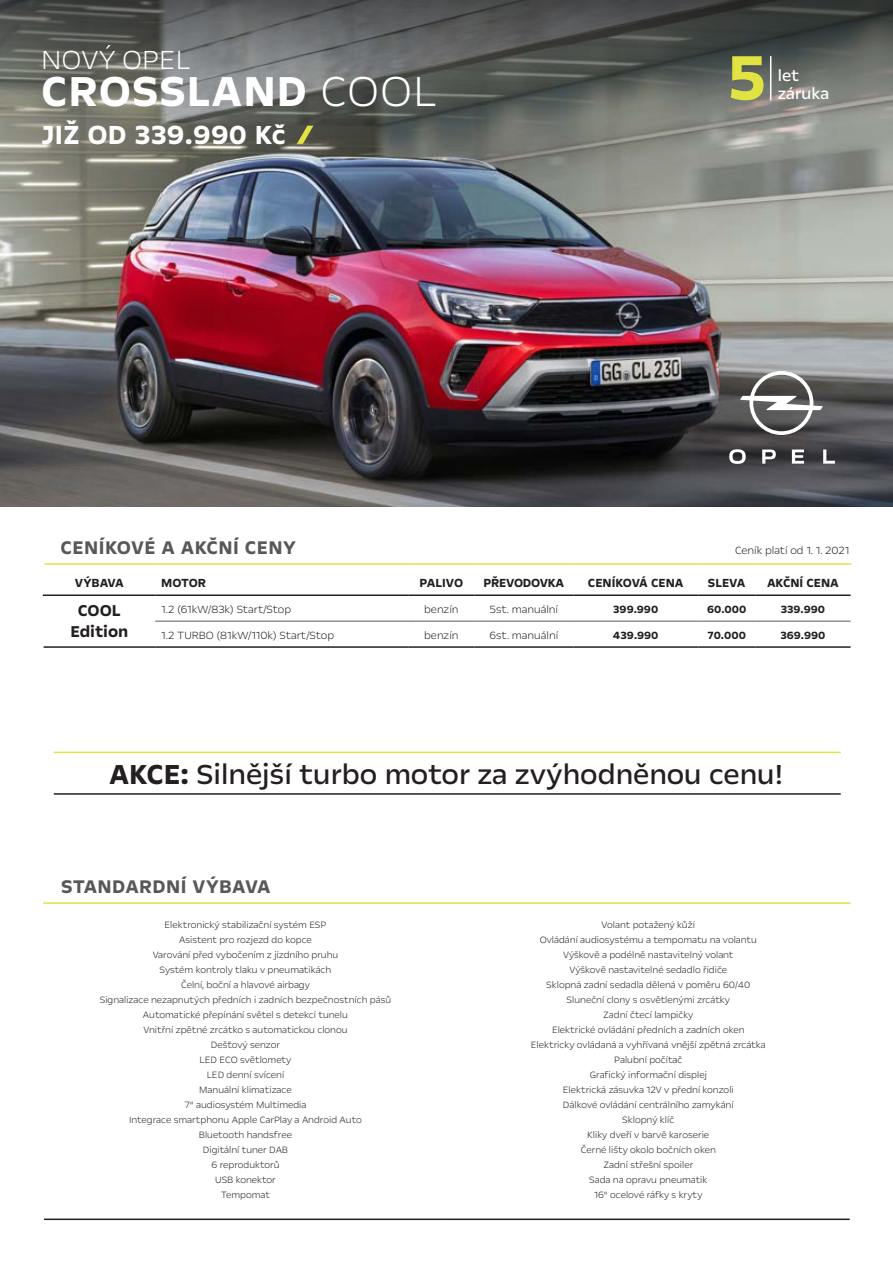
<style>
.page{position:relative;width:893px;height:1263px;background:#fff}
.page>*{position:absolute;margin:0;border:0;box-sizing:border-box;transform-origin:0 0}
.t1{font:700 72px "Opel Next";color:#e0e342}
.t2{font:700 48px "Opel Next";letter-spacing:.02em;color:#fff}
.t3{font:31.5px "Opel Next";color:#231f20}
.t4{font:700 30px "Opel Next";letter-spacing:.01em;color:#fff}
.t5{font:300 30px "Opel Next";color:#fff}
.t6{font:700 21px "Opel Next";letter-spacing:.02em;color:#57585a}
.t7{font:700 18px/21.6px "Opel Next";color:#231f20;text-align:center}
.t8{font:18px/18px "Opel Next";color:#fff}
.t9{font:700 13.5px "Opel Next";color:#231f20}
.t10{font:700 13.5px "Opel Next";letter-spacing:-.02em;color:#231f20}
.t11{font:300 12px "Opel Next";color:#231f20}
.t12{font:700 12px "Opel Next";color:#231f20}
.t13{font:300 10.5px/15px "Opel Next";color:#231f20;text-align:center}
.s1{font-weight:300}
.s2{font-weight:700}
</style>
<div class="page">
<img style="left:0;top:114px;width:893px;height:392px">
<svg style="left:0;top:0;width:893px;height:114px;background:#5d605e"></svg>
<hr style="left:44px;top:646px;width:111px;height:2px;background:#231f20">
<hr style="left:155px;top:646px;width:253px;height:2px;background:#231f20">
<hr style="left:408px;top:646px;width:67px;height:2px;background:#231f20">
<hr style="left:475px;top:646px;width:98px;height:2px;background:#231f20">
<hr style="left:573px;top:646px;width:125px;height:2px;background:#231f20">
<hr style="left:698px;top:646px;width:57px;height:2px;background:#231f20">
<hr style="left:755px;top:646px;width:96px;height:2px;background:#231f20">
<hr style="left:155px;top:621px;width:253px;height:1px;background:#57585a">
<hr style="left:408px;top:621px;width:67px;height:1px;background:#57585a">
<hr style="left:475px;top:621px;width:98px;height:1px;background:#57585a">
<hr style="left:573px;top:621px;width:125px;height:1px;background:#57585a">
<hr style="left:698px;top:621px;width:57px;height:1px;background:#57585a">
<hr style="left:755px;top:621px;width:96px;height:1px;background:#57585a">
<hr style="left:43px;top:594px;width:112px;height:2px;background:#231f20">
<hr style="left:155px;top:594px;width:253px;height:2px;background:#231f20">
<hr style="left:408px;top:594px;width:67px;height:2px;background:#231f20">
<hr style="left:475px;top:594px;width:98px;height:2px;background:#231f20">
<hr style="left:573px;top:594px;width:125px;height:2px;background:#231f20">
<hr style="left:698px;top:594px;width:57px;height:2px;background:#231f20">
<hr style="left:755px;top:594px;width:96px;height:2px;background:#231f20">
<hr style="left:44px;top:563px;width:111px;height:2px;background:#e0e342">
<hr style="left:155px;top:563px;width:253px;height:2px;background:#e0e342">
<hr style="left:408px;top:563px;width:67px;height:2px;background:#e0e342">
<hr style="left:475px;top:563px;width:98px;height:2px;background:#e0e342">
<hr style="left:573px;top:563px;width:125px;height:2px;background:#e0e342">
<hr style="left:698px;top:563px;width:57px;height:2px;background:#e0e342">
<hr style="left:755px;top:563px;width:96px;height:2px;background:#e0e342">
<hr style="left:43px;top:902px;width:404px;height:2px;background:#e0e342">
<hr style="left:447px;top:902px;width:403px;height:2px;background:#e0e342">
<hr style="left:44px;top:1218px;width:403px;height:2px;background:#231f20">
<hr style="left:447px;top:1218px;width:403px;height:2px;background:#231f20">
<hr style="left:770px;top:56px;width:1px;height:44px;background:#fff">
<svg style="left:297px;top:126px;width:16px;height:18px"></svg>
<svg style="left:729px;top:449px;width:106px;height:15px"></svg>
<svg style="left:740px;top:371px;width:83px;height:64px"></svg>
<hr style="left:54px;top:793px;width:787px;height:2px;background:#231f20">
<hr style="left:54px;top:752px;width:787px;height:1px;background:#e0e342">
<h3 class="t5" style="left:41px;top:41px;width:151px">NOVÝ OPEL</h3>
<h2 class="t2" style="left:41px;top:62px;width:398px">CROSSLAND <span class="s1">COOL</span></h2>
<h3 class="t4" style="left:41px;top:116px;width:246px">JIŽ OD 339.990 Kč</h3>
<h1 class="t1" style="left:727px;top:33px;width:41px">5</h1>
<h3 class="t8" style="left:778px;top:66px;width:53px">let záruka</h3>
<h3 class="t6" style="left:61px;top:534px;width:237px">CENÍKOVÉ A AKČNÍ CENY</h3>
<p class="t9" style="left:75px;top:574px;width:50px">VÝBAVA</p>
<p class="t9" style="left:161px;top:574px;width:47px">MOTOR</p>
<p class="t9" style="left:420px;top:574px;width:45px">PALIVO</p>
<p class="t10" style="left:484px;top:574px;width:82px">PŘEVODOVKA</p>
<p class="t9" style="left:588px;top:574px;width:97px">CENÍKOVÁ CENA</p>
<p class="t9" style="left:708px;top:574px;width:39px">SLEVA</p>
<p class="t9" style="left:767px;top:574px;width:73px">AKČNÍ CENA</p>
<h3 class="t7" style="left:70px;top:599px;width:59px">COOL<br>Edition</h3>
<p class="t11" style="left:161px;top:601px;width:131px">1.2 (61kW/83k) Start/Stop</p>
<p class="t11" style="left:424px;top:601px;width:36px">benzín</p>
<p class="t11" style="left:490px;top:601px;width:70px">5st. manuální</p>
<p class="t12" style="left:613px;top:601px;width:46px">399.990</p>
<p class="t12" style="left:707px;top:601px;width:41px">60.000</p>
<p class="t12" style="left:781px;top:601px;width:46px">339.990</p>
<p class="t11" style="left:735px;top:543px;width:116px">Ceník platí od 1. 1. 2021</p>
<p class="t11" style="left:161px;top:627px;width:174px">1.2 TURBO (81kW/110k) Start/Stop</p>
<p class="t11" style="left:424px;top:627px;width:36px">benzín</p>
<p class="t11" style="left:490px;top:627px;width:70px">6st. manuální</p>
<p class="t12" style="left:613px;top:627px;width:47px">439.990</p>
<p class="t12" style="left:708px;top:627px;width:40px">70.000</p>
<p class="t12" style="left:780px;top:627px;width:46px">369.990</p>
<h3 class="t3" style="left:109px;top:754px;width:676px"><span class="s2">AKCE:</span> Silnější turbo motor za zvýhodněnou cenu!</h3>
<h3 class="t6" style="left:61px;top:873px;width:211px">STANDARDNÍ VÝBAVA</h3>
<p class="t13" style="left:100px;top:917px;width:293px">Elektronický stabilizační systém ESP<br>Asistent pro rozjezd do kopce<br>Varování před vybočením z jízdního pruhu<br>Systém kontroly tlaku v pneumatikách<br>Čelní, boční a hlavové airbagy<br>Signalizace nezapnutých předních i zadních bezpečnostních pásů<br>Automatické přepínání světel s detekcí tunelu<br>Vnitřní zpětné zrcátko s automatickou clonou<br>Dešťový senzor<br>LED ECO světlomety<br>LED denní svícení<br>Manuální klimatizace<br>7“ audiosystém Multimedia<br>Integrace smartphonu Apple CarPlay a Android Auto<br>Bluetooth handsfree<br>Digitální tuner DAB<br>6 reproduktorů<br>USB konektor<br>Tempomat</p>
<p class="t13" style="left:531px;top:917px;width:236px">Volant potažený kůží<br>Ovládání audiosystému a tempomatu na volantu<br>Výškově a podélně nastavitelný volant<br>Výškově nastavitelné sedadlo řidiče<br>Sklopná zadní sedadla dělená v poměru 60/40<br>Sluneční clony s osvětlenými zrcátky<br>Zadní čtecí lampičky<br>Elektrické ovládání předních a zadních oken<br>Elektricky ovládaná a vyhřívaná vnější zpětná zrcátka<br>Palubní počítač<br>Grafický informační displej<br>Elektrická zásuvka 12V v přední konzoli<br>Dálkové ovládání centrálního zamykání<br>Sklopný klíč<br>Kliky dveří v barvě karoserie<br>Černé lišty okolo bočních oken<br>Zadní střešní spoiler<br>Sada na opravu pneumatik<br>16“ ocelové ráfky s kryty</p>
</div>
